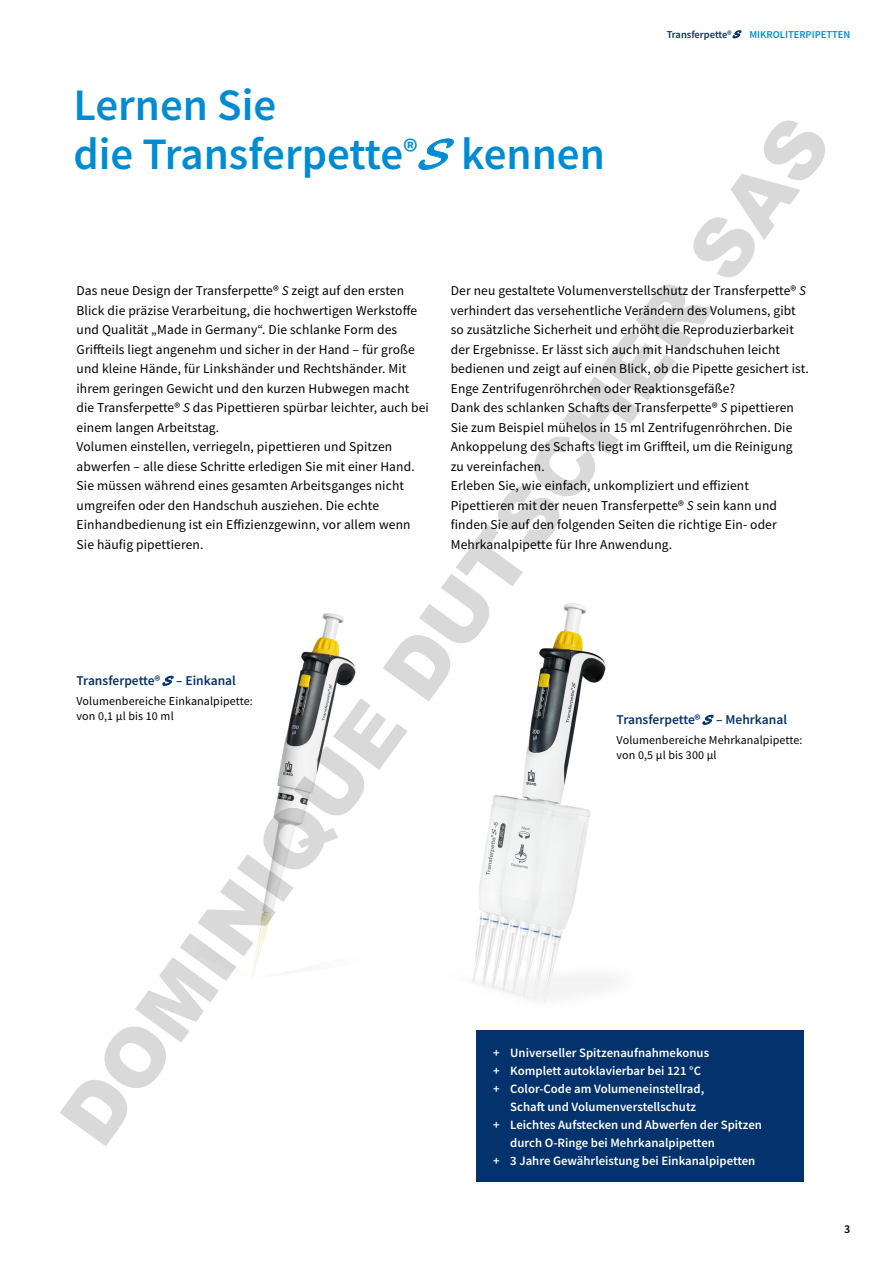
<style>
.page{position:relative;width:893px;height:1263px;background:#fff}
.page>*{position:absolute;margin:0;border:0;box-sizing:border-box;transform-origin:0 0}
.t1{font:900 79.8px "Arial";color:rgb(0 0 0/.15)}
.t2{font:600 45px/49.5px "Source Sans Pro";color:#008bd2}
.t3{font:13.5px/19.5px "Source Sans Pro";letter-spacing:.01em;color:#000}
.t4{font:600 13.5px "Source Sans Pro";color:#03326c}
.t5{font:600 12.75px "Source Sans Pro";color:#fff}
.t6{font:12px/15px "Source Sans Pro";letter-spacing:.01em;color:#000}
.t7{font:600 12px "Source Sans Pro";color:#000}
.t8{font:600 10.5px "Source Sans Pro";color:#008bd2}
.s1{color:#03326c}
.s2{font-family:"Blacklight D";font-weight:400;font-style:italic;color:#03326c}
.s3{font-family:"Blacklight D";font-weight:400;font-style:italic}
.s4{font-style:italic}
</style>
<div class="page">
<img style="left:252px;top:613px;width:104px;height:365px">
<img style="left:472px;top:603px;width:144px;height:400px">
<div style="left:476px;top:1030px;width:328px;height:152px;background:#03326c"></div>
<p class="t8" style="left:667px;top:27px;width:185px"><span class="s1">Transferpette®</span><span class="s2">S</span> MIKROLITERPIPETTEN</p>
<h2 class="t2" style="left:73px;top:80px;width:533px">Lernen Sie<br>die Transferpette<sup>®</sup><span class="s3">S</span> kennen</h2>
<h1 class="t1" style="left:32px;top:1100px;width:1247px;rotate:-54deg">DOMINIQUE DUTSCHER SAS</h1>
<p class="t3" style="left:451px;top:281px;width:360px">Der neu gestaltete Volumenverstellschutz der Transferpette® <span class="s4">S </span>verhindert das versehentliche Verändern des Volumens, gibt so zusätzliche Sicherheit und erhöht die Reproduzierbarkeit der Ergebnisse. Er lässt sich auch mit Handschuhen leicht bedienen und zeigt auf einen Blick, ob die Pipette gesichert ist.<br>Enge Zentrifugenröhrchen oder Reaktionsgefäße?<br>Dank des schlanken Schafts der Transferpette® <span class="s4">S</span> pipettieren Sie zum Beispiel mühelos in 15 ml Zentrifugenröhrchen. Die Ankoppelung des Schafts liegt im Griffteil, um die Reinigung zu vereinfachen.<br>Erleben Sie, wie einfach, unkompliziert und effizient Pipettieren mit der neuen Transferpette® <span class="s4">S</span> sein kann und finden Sie auf den folgenden Seiten die richtige Ein- oder Mehrkanalpipette für Ihre Anwendung.</p>
<p class="t3" style="left:77px;top:281px;width:354px">Das neue Design der Transferpette® <span class="s4">S</span> zeigt auf den ersten Blick die präzise Verarbeitung, die hochwertigen Werkstoffe und Qualität „Made in Germany“. Die schlanke Form des Griffteils liegt angenehm und sicher in der Hand – für große und kleine Hände, für Linkshänder und Rechtshänder. Mit ihrem geringen Gewicht und den kurzen Hubwegen macht die Transferpette® <span class="s4">S</span> das Pipettieren spürbar leichter, auch bei einem langen Arbeitstag.<br>Volumen einstellen, verriegeln, pipettieren und Spitzen abwerfen – alle diese Schritte erledigen Sie mit einer Hand.<br>Sie müssen während eines gesamten Arbeitsganges nicht umgreifen oder den Handschuh ausziehen. Die echte Einhandbedienung ist ein Effizienzgewinn, vor allem wenn Sie häufig pipettieren.</p>
<p class="t4" style="left:77px;top:672px;width:161px">Transferpette® <span class="s3">S</span> – Einkanal</p>
<p class="t6" style="left:77px;top:693px;width:178px">Volumenbereiche Einkanalpipette: von 0,1 μl bis 10 ml</p>
<p class="t4" style="left:617px;top:711px;width:172px">Transferpette® <span class="s3">S</span> – Mehrkanal</p>
<p class="t6" style="left:617px;top:732px;width:187px">Volumenbereiche Mehrkanalpipette: von 0,5 μl bis 300 μl</p>
<p class="t5" style="left:493px;top:1044px;width:217px">+ Universeller Spitzenaufnahmekonus</p>
<p class="t5" style="left:493px;top:1062px;width:209px">+ Komplett autoklavierbar bei 121 °C</p>
<p class="t5" style="left:493px;top:1080px;width:212px">+ Color-Code am Volumeneinstellrad,</p>
<p class="t5" style="left:510px;top:1098px;width:187px">Schaft und Volumenverstellschutz</p>
<p class="t5" style="left:493px;top:1116px;width:270px">+ Leichtes Aufstecken und Abwerfen der Spitzen</p>
<p class="t5" style="left:510px;top:1134px;width:206px">durch O-Ringe bei Mehrkanalpipetten</p>
<p class="t5" style="left:493px;top:1152px;width:264px">+ 3 Jahre Gewährleistung bei Einkanalpipetten</p>
<p class="t7" style="left:844px;top:1221px;width:8px">3</p>
</div>
